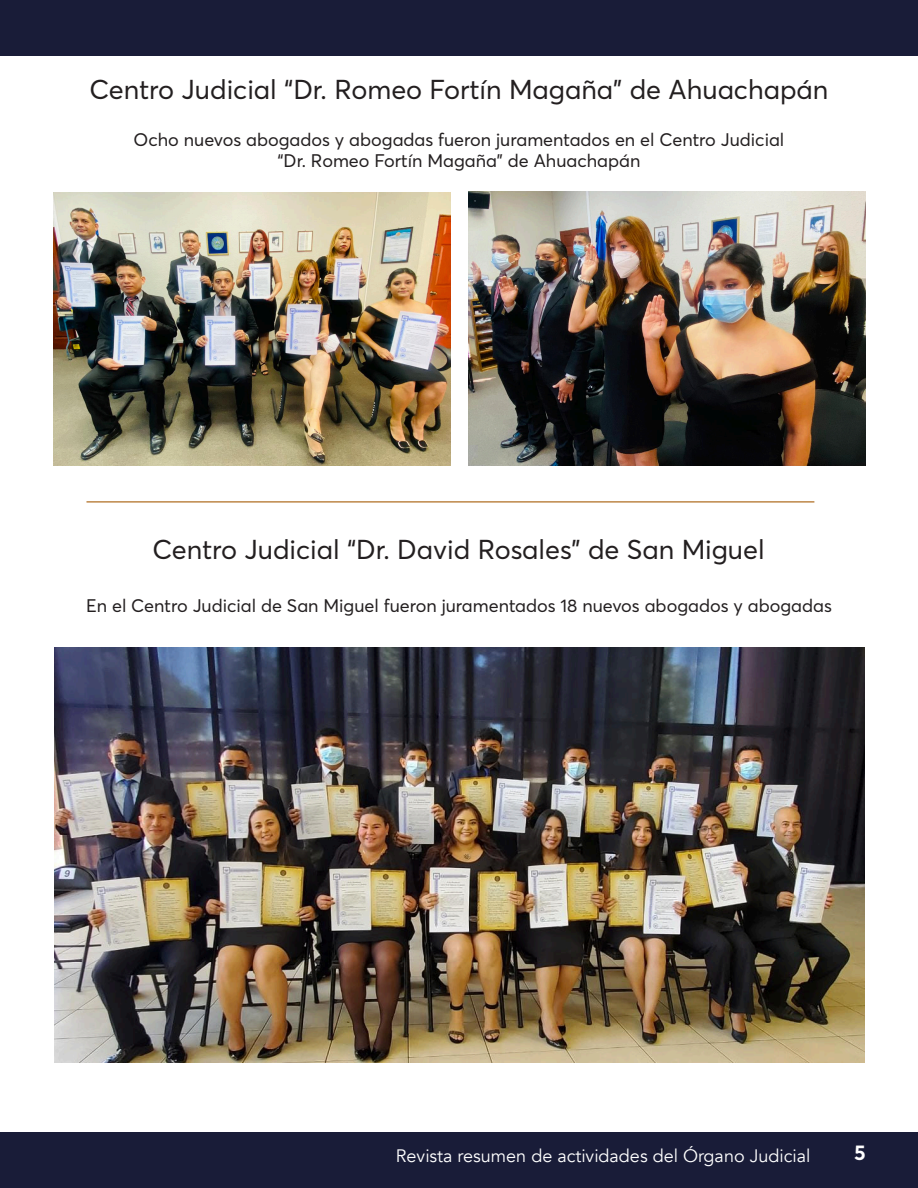
<style>
.page{position:relative;width:918px;height:1188px;background:#fff}
.page>*{position:absolute;margin:0;border:0;box-sizing:border-box;transform-origin:0 0}
.t1{font:27px "Averta Demo PE";color:#231f20}
.t2{font:700 21px "Averta";color:#fff}
.t3{font:18px "Averta Demo PE";color:#231f20}
.t4{font:18px "Avenir";color:#fff}
</style>
<div class="page">
<div style="left:0;top:1133px;width:918px;height:55px;background:#191c38"></div>
<div style="left:0;top:0;width:918px;height:55px;background:#191c38"></div>
<hr style="left:86px;top:501px;width:728px;height:2px;background:#bd8748">
<img style="left:54px;top:192px;width:396px;height:274px">
<img style="left:468px;top:191px;width:398px;height:275px">
<img style="left:54px;top:648px;width:810px;height:414px">
<p class="t1" style="left:90px;top:71px;width:740px">Centro Judicial “Dr. Romeo Fortín Magaña” de Ahuachapán</p>
<p class="t3" style="left:134px;top:127px;width:652px">Ocho nuevos abogados y abogadas fueron juramentados en el Centro Judicial</p>
<p class="t3" style="left:278px;top:149px;width:364px">“Dr. Romeo Fortín Magaña” de Ahuachapán</p>
<p class="t1" style="left:152px;top:531px;width:614px">Centro Judicial “Dr. David Rosales” de San Miguel</p>
<p class="t3" style="left:86px;top:593px;width:747px">En el Centro Judicial de San Miguel fueron juramentados 18 nuevos abogados y abogadas</p>
<p class="t4" style="left:396px;top:1145px;width:416px">Revista resumen de actividades del Órgano Judicial</p>
<p class="t2" style="left:854px;top:1139px;width:13px">5</p>
</div>
